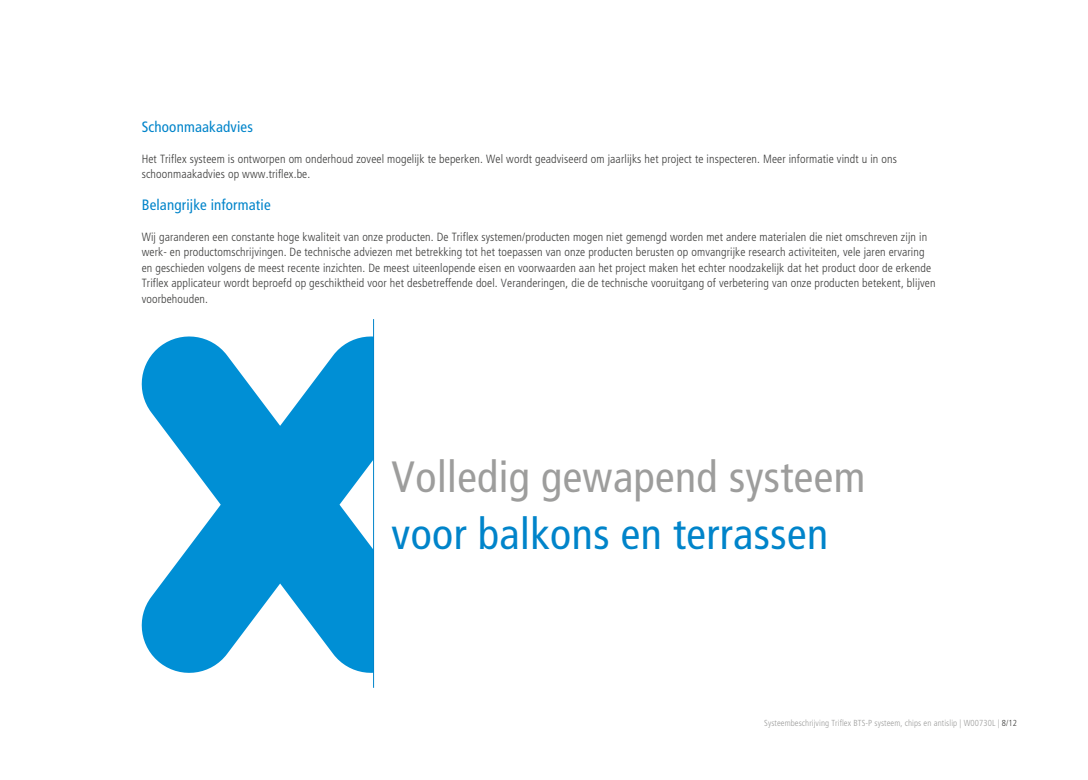
<style>
.page{position:relative;width:1088px;height:780px;background:#fff}
.page>*{position:absolute;margin:0;border:0;box-sizing:border-box;transform-origin:0 0}
.t1{font:condensed 43.75px/56.9px "Frutiger LT Pro";letter-spacing:.01em;color:#9d9d9c}
.t2{font:condensed 15px "Frutiger LT Pro";letter-spacing:.01em;color:#0084ca}
.t3{font:300 condensed 11.88px/15.5px "Frutiger LT Pro";letter-spacing:.01em;color:#3c3c3b}
.t4{font:300 condensed 8.75px "Frutiger LT Pro";letter-spacing:.01em;color:#9d9d9c}
.s1{color:#0084ca}
.s2{color:#3c3c3b}
</style>
<div class="page">
<svg style="left:142px;top:336px;width:231px;height:336px;fill:#008fd5"></svg>
<hr style="left:373px;top:319px;width:1px;height:368px;background:#0084ca">
<p class="t2" style="left:142px;top:118px;width:113px">Schoonmaakadvies</p>
<p class="t3" style="left:142px;top:151px;width:757px">Het Triflex systeem is ontworpen om onderhoud zoveel mogelijk te beperken. Wel wordt geadviseerd om jaarlijks het project te inspecteren. Meer informatie vindt u in ons schoonmaakadvies op www.triflex.be.</p>
<p class="t2" style="left:142px;top:196px;width:130px">Belangrijke informatie</p>
<p class="t3" style="left:142px;top:229px;width:795px">Wij garanderen een constante hoge kwaliteit van onze producten. De Triflex systemen/producten mogen niet gemengd worden met andere materialen die niet omschreven zijn in werk- en productomschrijvingen. De technische adviezen met betrekking tot het toepassen van onze producten berusten op omvangrijke research activiteiten, vele jaren ervaring en geschieden volgens de meest recente inzichten. De meest uiteenlopende eisen en voorwaarden aan het project maken het echter noodzakelijk dat het product door de erkende Triflex applicateur wordt beproefd op geschiktheid voor het desbetreffende doel. Veranderingen, die de technische vooruitgang of verbetering van onze producten betekent, blijven voorbehouden.</p>
<p class="t1" style="left:392px;top:449px;width:475px">Volledig gewapend systeem <span class="s1">voor balkons en terrassen</span></p>
<p class="t4" style="left:764px;top:718px;width:254px">Systeembeschrijving Triflex BTS-P systeem, chips en antislip | W00730L | <span class="s2">8/12</span></p>
</div>
